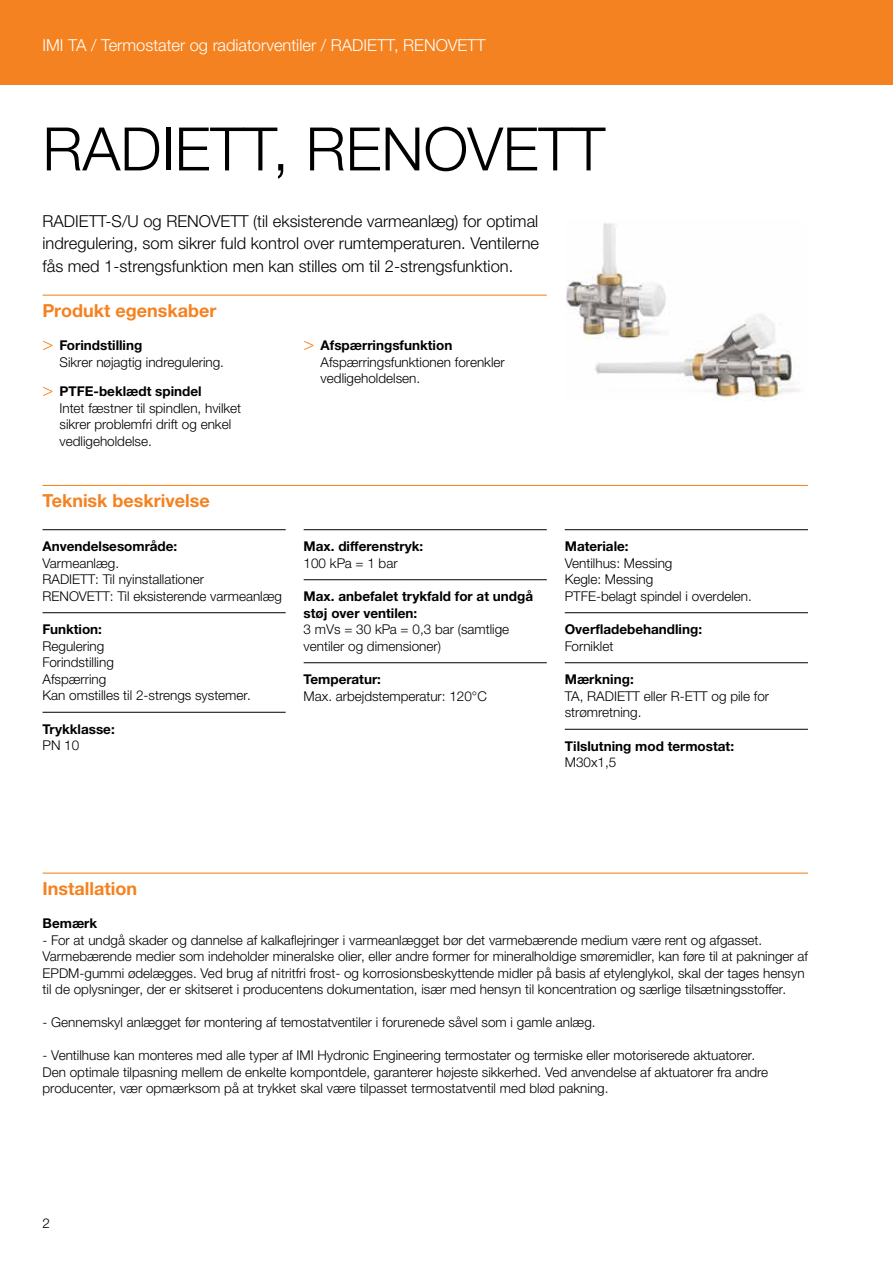
<style>
.page{position:relative;width:893px;height:1263px;background:#fff}
.page>*{position:absolute;margin:0;border:0;box-sizing:border-box;transform-origin:0 0}
.t1{font:300 60px "Helvetica Neue LTW1 G";color:#000}
.t2{font:700 18px "Helvetica Neue LTW1 G";color:#f58220}
.t3{font:300 16.5px/22.5px "Helvetica Neue LTW1 G";color:#000;text-align:justify}
.t4{font:300 16.5px "Helvetica Neue LTW1 G";color:#fff}
.t5{font:300 13.5px/16.5px "Helvetica Neue LTW1 G";color:#000}
.t6{font:700 13.5px/16.5px "Helvetica Neue LTW1 G";color:#000}
.s1{font-family:"Helvetica Neue LT Std";font-size:18px;color:#f58220}
.s2{font-weight:700}
</style>
<div class="page">
<div style="left:0;top:0;width:893px;height:85px;background:#f58220"></div>
<hr style="left:43px;top:295px;width:504px;height:1px;background:#f58220">
<hr style="left:43px;top:485px;width:765px;height:1px;background:#f58220">
<hr style="left:43px;top:529px;width:243px;height:1px;background:#000">
<hr style="left:43px;top:612px;width:243px;height:1px;background:#000">
<hr style="left:43px;top:712px;width:243px;height:1px;background:#000">
<hr style="left:304px;top:529px;width:243px;height:1px;background:#000">
<hr style="left:304px;top:579px;width:243px;height:1px;background:#000">
<hr style="left:304px;top:662px;width:243px;height:1px;background:#000">
<hr style="left:565px;top:529px;width:243px;height:1px;background:#000">
<hr style="left:565px;top:612px;width:243px;height:1px;background:#000">
<hr style="left:565px;top:662px;width:243px;height:1px;background:#000">
<hr style="left:565px;top:729px;width:243px;height:1px;background:#000">
<hr style="left:43px;top:872px;width:765px;height:2px;background:#f58220">
<img style="left:566px;top:223px;width:233px;height:178px">
<p class="t4" style="left:43px;top:35px;width:445px">IMI TA / Termostater og radiatorventiler / RADIETT, RENOVETT</p>
<h1 class="t1" style="left:43px;top:112px;width:564px">RADIETT, RENOVETT</h1>
<p class="t3" style="left:43px;top:210px;width:498px">RADIETT-S/U og RENOVETT (til eksisterende varmeanlæg) for optimal indregulering, som sikrer fuld kontrol over rumtemperaturen. Ventilerne fås med 1-strengsfunktion men kan stilles om til 2-strengsfunktion.</p>
<h2 class="t2" style="left:43px;top:299px;width:175px">Produkt egenskaber</h2>
<p class="t5" style="left:60px;top:337px;width:166px;text-indent:-17px"><span class="s1">&gt;</span> <span class="s2">Forindstilling<br></span>Sikrer nøjagtig indregulering.</p>
<p class="t5" style="left:60px;top:383px;width:183px;text-indent:-17px"><span class="s1">&gt;</span> <span class="s2">PTFE-beklædt spindel<br></span>Intet fæstner til spindlen, hvilket sikrer problemfri drift og enkel vedligeholdelse.</p>
<p class="t5" style="left:321px;top:337px;width:186px;text-indent:-17px"><span class="s1">&gt;</span> <span class="s2">Afspærringsfunktion<br></span>Afspærringsfunktionen forenkler vedligeholdelsen.</p>
<h2 class="t2" style="left:43px;top:490px;width:169px">Teknisk beskrivelse</h2>
<p class="t6" style="left:43px;top:538px;width:136px">Anvendelsesområde:</p>
<p class="t5" style="left:43px;top:555px;width:241px">Varmeanlæg.<br>RADIETT: Til nyinstallationer<br>RENOVETT: Til eksisterende varmeanlæg</p>
<p class="t6" style="left:43px;top:621px;width:61px">Funktion:</p>
<p class="t5" style="left:43px;top:638px;width:210px">Regulering<br>Forindstilling<br>Afspærring<br>Kan omstilles til 2-strengs systemer.</p>
<p class="t6" style="left:43px;top:721px;width:74px">Trykklasse:</p>
<p class="t5" style="left:43px;top:737px;width:38px">PN 10</p>
<p class="t6" style="left:304px;top:538px;width:121px">Max. differenstryk:</p>
<p class="t5" style="left:304px;top:555px;width:96px">100 kPa = 1 bar</p>
<p class="t6" style="left:304px;top:588px;width:231px">Max. anbefalet trykfald for at undgå støj over ventilen:</p>
<p class="t5" style="left:304px;top:621px;width:207px">3 mVs = 30 kPa = 0,3 bar (samtlige ventiler og dimensioner)</p>
<p class="t6" style="left:304px;top:671px;width:79px">Temperatur:</p>
<p class="t5" style="left:304px;top:688px;width:185px">Max. arbejdstemperatur: 120°C</p>
<p class="t6" style="left:565px;top:538px;width:65px">Materiale:</p>
<p class="t5" style="left:565px;top:555px;width:189px">Ventilhus: Messing<br>Kegle: Messing<br>PTFE-belagt spindel i overdelen.</p>
<p class="t6" style="left:565px;top:621px;width:139px">Overfladebehandling:</p>
<p class="t5" style="left:565px;top:638px;width:50px">Forniklet</p>
<p class="t6" style="left:565px;top:671px;width:70px">Mærkning:</p>
<p class="t5" style="left:565px;top:688px;width:206px">TA, RADIETT eller R-ETT og pile for strømretning.</p>
<p class="t6" style="left:565px;top:738px;width:171px">Tilslutning mod termostat:</p>
<p class="t5" style="left:565px;top:754px;width:53px">M30x1,5</p>
<h2 class="t2" style="left:43px;top:877px;width:96px">Installation</h2>
<p class="t6" style="left:43px;top:915px;width:56px">Bemærk</p>
<p class="t5" style="left:43px;top:932px;width:767px">- For at undgå skader og dannelse af kalkaflejringer i varmeanlægget bør det varmebærende medium være rent og afgasset.<br>Varmebærende medier som indeholder mineralske olier, eller andre former for mineralholdige smøremidler, kan føre til at pakninger af EPDM-gummi ødelægges. Ved brug af nitritfri frost- og korrosionsbeskyttende midler på basis af etylenglykol, skal der tages hensyn til de oplysninger, der er skitseret i producentens dokumentation, især med hensyn til koncentration og særlige tilsætningsstoffer.</p>
<p class="t5" style="left:43px;top:1014px;width:555px">- Gennemskyl anlægget før montering af temostatventiler i forurenede såvel som i gamle anlæg.</p>
<p class="t5" style="left:43px;top:1047px;width:727px">- Ventilhuse kan monteres med alle typer af IMI Hydronic Engineering termostater og termiske eller motoriserede aktuatorer.<br>Den optimale tilpasning mellem de enkelte kompontdele, garanterer højeste sikkerhed. Ved anvendelse af aktuatorer fra andre producenter, vær opmærksom på at trykket skal være tilpasset termostatventil med blød pakning.</p>
<p class="t5" style="left:43px;top:1215px;width:9px">2</p>
</div>
